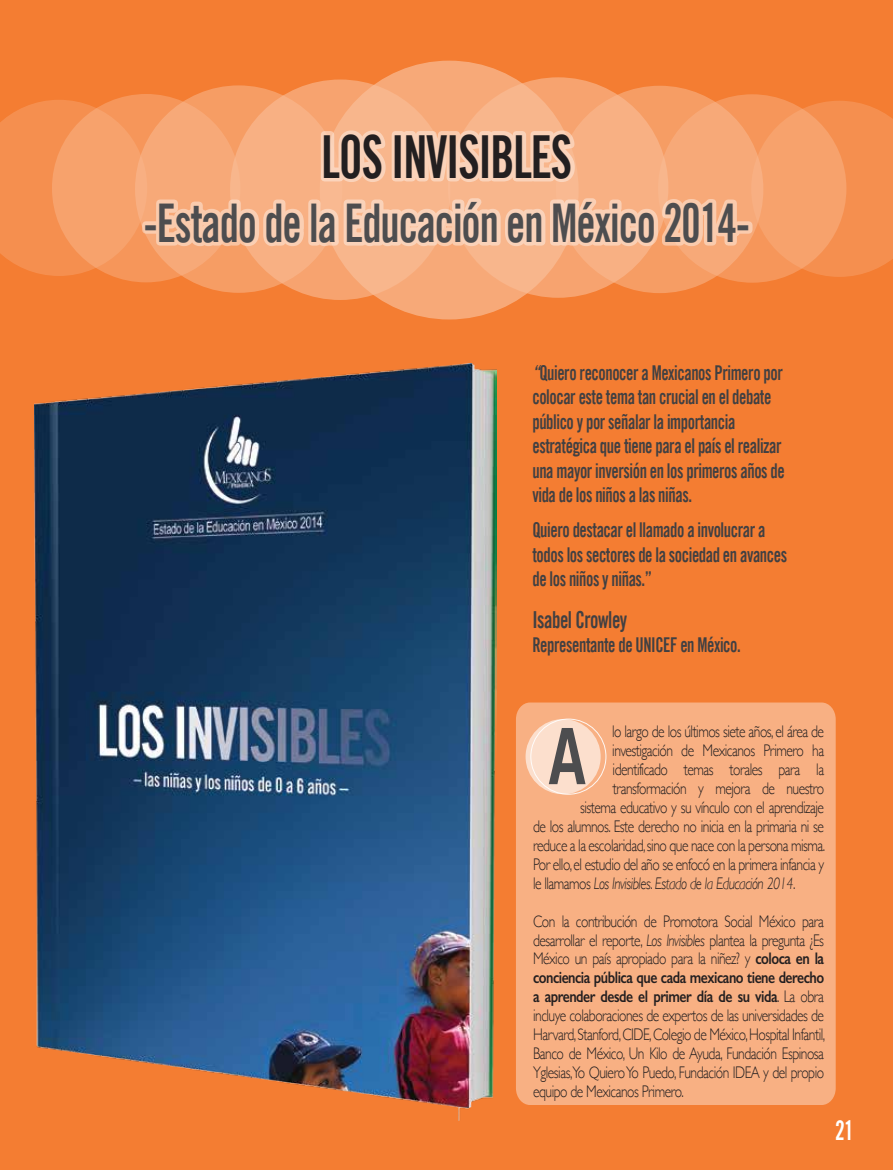
<style>
.page{position:relative;width:893px;height:1170px;background:#fff}
.page>*{position:absolute;margin:0;border:0;box-sizing:border-box;transform-origin:0 0}
.t1{font:59.4px "Trade Gothic LT Bold Cond Twenty";letter-spacing:-.025em;color:#231f20;scale:.81 1}
.t2{font:53.4px "Trade Gothic LT Bold Cond Twenty";letter-spacing:-.025em;color:#4d4d4f;scale:.81 1}
.t3{font:27px "Trade Gothic LT Bold Cond Twenty";color:#fff;scale:.81 1}
.t4{font:23.4px "Trade Gothic LT Bold Cond Twenty";letter-spacing:-.025em;color:#414042;scale:.81 1}
.t5{font:20.4px/24.5px "Trade Gothic LT Bold Cond Twenty";letter-spacing:-.025em;color:#414042;scale:.81 1}
.t6{font:300 16.8px/18.9px "Gill Sans";letter-spacing:-.035em;color:#231f20;text-align:justify;scale:.81 1}
.t7{font:italic 300 16.8px "Gill Sans";letter-spacing:-.035em;color:#231f20;scale:.81 1}
.s1{font-family:"Trade Gothic LT Bold Cond Twenty Obl"}
.s2{font-style:normal}
.s3{font-style:italic}
.s4{font-weight:600}
</style>
<div class="page">
<div style="left:0;top:0;width:893px;height:1169px;background:#f47d32"></div>
<svg style="left:800px;top:101px;width:93px;height:176px;background:#f48d4c"></svg>
<div style="left:658px;top:94px;width:188px;height:189px;background:linear-gradient(to bottom,#f79e66,#f79e66);border-radius:50%"></div>
<svg style="left:556px;top:86px;width:207px;height:207px;background:#f6a36f"></svg>
<div style="left:135px;top:85px;width:207px;height:208px;background:#f69d64;border-radius:50%"></div>
<div style="left:448px;top:77px;width:220px;height:221px;background:#f7a36f;border-radius:50%"></div>
<svg style="left:230px;top:79px;width:220px;height:221px;background:#f6a26e"></svg>
<svg style="left:320px;top:61px;width:259px;height:258px;background:#f7ab7b"></svg>
<svg style="left:0;top:100px;width:743px;height:176px;background:#f7b184"></svg>
<img style="left:34px;top:364px;width:463px;height:756px">
<div style="left:516px;top:702px;width:320px;height:402px;background:#f8b083"></div>
<svg style="left:526px;top:719px;width:75px;height:75px;background:#fbdfcd"></svg>
<div style="left:530px;top:718px;width:76px;height:76px;border:1px solid #fff;border-radius:50%"></div>
<svg style="left:549px;top:728px;width:36px;height:56px;background:#a5968e"></svg>
<h1 class="t1" style="left:322px;top:120px;width:311px">LOS INVISIBLES</h1>
<h2 class="t2" style="left:144px;top:190px;width:750px">-Estado de la Educación en México 2014-</h2>
<p class="t5" style="left:532px;top:360px;width:313px"><span class="s1">“</span>Quiero reconocer a Mexicanos Primero por colocar este tema tan crucial en el debate público y por señalar la importancia estratégica que tiene para el país el realizar una mayor inversión en los primeros años de vida de los niños a las niñas.</p>
<p class="t5" style="left:532px;top:517px;width:316px">Quiero destacar el llamado a involucrar a todos los sectores de la sociedad en avances de los niños y niñas.”</p>
<h3 class="t4" style="left:532px;top:605px;width:119px">Isabel Crowley</h3>
<p class="t5" style="left:532px;top:632px;width:259px">Representante de UNICEF en México.</p>
<p class="t6" style="left:612px;top:721px;width:263px">lo largo de los últimos siete años, el área de</p>
<p class="t6" style="left:612px;top:740px;width:263px">investigación de Mexicanos Primero ha</p>
<p class="t6" style="left:613px;top:759px;width:263px">identificado temas torales para la</p>
<p class="t6" style="left:613px;top:778px;width:262px">transformación y mejora de nuestro</p>
<p class="t6" style="left:580px;top:797px;width:303px">sistema educativo y su vínculo con el aprendizaje</p>
<p class="t6" style="left:533px;top:816px;width:361px">de los alumnos. Este derecho no inicia en la primaria ni se</p>
<p class="t6" style="left:533px;top:835px;width:362px">reduce a la escolaridad, sino que nace con la persona misma.</p>
<p class="t6" style="left:533px;top:854px;width:361px">Por ello, el estudio del año se enfocó en la primera infancia y</p>
<p class="t7" style="left:533px;top:873px;width:326px"><span class="s2">le llamamos</span> Los Invisibles. Estado de la Educación 2014<span class="s2">.</span></p>
<p class="t6" style="left:533px;top:910px;width:362px">Con la contribución de Promotora Social México para desarrollar el reporte, <span class="s3">Los Invisibles</span> plantea la pregunta ¿Es México un país apropiado para la niñez? y <span class="s4">coloca en la conciencia pública que cada mexicano tiene derecho a aprender desde el primer día de su vida</span>. La obra incluye colaboraciones de expertos de las universidades de Harvard, Stanford, CIDE, Colegio de México, Hospital Infantil, Banco de México, Un Kilo de Ayuda, Fundación Espinosa Yglesias,Yo Quiero Yo Puedo, Fundación IDEA y del propio equipo de Mexicanos Primero.</p>
<h3 class="t3" style="left:835px;top:1113px;width:25px">21</h3>
</div>
